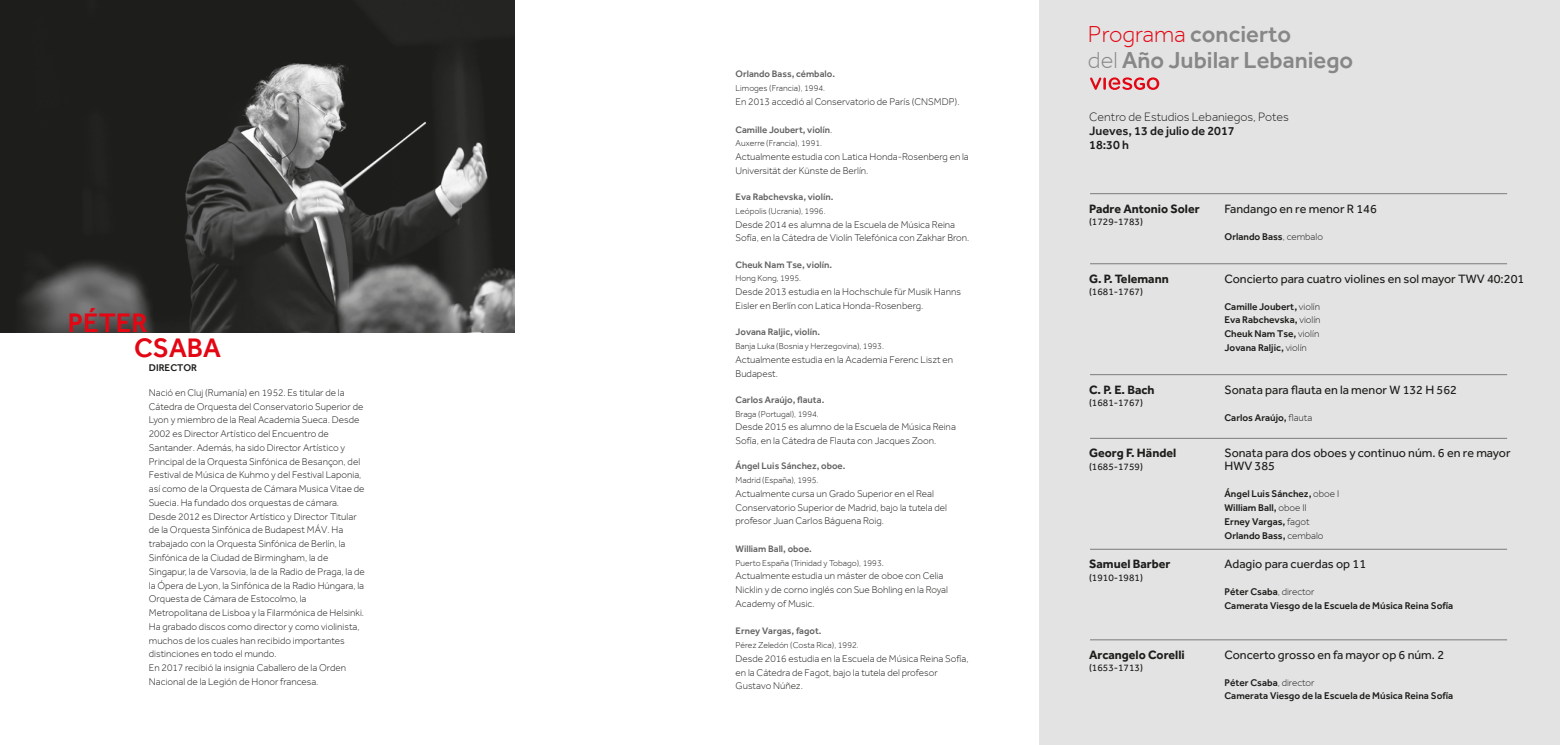
<style>
.page{position:relative;width:1560px;height:745px;background:#fff}
.page>*{position:absolute;margin:0;border:0;box-sizing:border-box;transform-origin:0 0}
.t1{font:500 27.5px/24.2px "Effra";color:#e30613}
.t2{font:500 23.75px/25px "Effra";color:#878787}
.t3{font:12.5px/13.1px "Effra";color:#1d1d1b}
.t4{font:700 12.5px "Effra";color:#1d1d1b}
.t5{font:300 12.5px "Effra";color:#1d1d1b}
.t6{font:500 12.5px/13.8px "Effra";color:#1d1d1b}
.t7{font:300 10px/13.8px "Effra";color:#1d1d1b}
.t8{font:500 10px/13.8px "Effra";color:#1d1d1b}
.t9{font:10px "Effra";color:#1d1d1b}
.t10{font:500 9.62px "Effra";color:#646363}
.t11{font:300 8.75px "Effra";color:#1d1d1b}
.s1{font-weight:300;font-size:10px;color:#1d1d1b}
.s2{font-size:10px}
.s3{font-weight:300;color:#e30613}
.s4{font-weight:300}
</style>
<div class="page">
<div style="left:1039px;top:0;width:520px;height:744px;background:#e3e3e3"></div>
<hr style="left:1089px;top:193px;width:417px;height:1px;background:#7c7b7b">
<hr style="left:1089px;top:263px;width:417px;height:1px;background:#7c7b7b">
<hr style="left:1089px;top:438px;width:417px;height:1px;background:#7c7b7b">
<hr style="left:1089px;top:548px;width:417px;height:1px;background:#7c7b7b">
<hr style="left:1089px;top:639px;width:417px;height:1px;background:#7c7b7b">
<hr style="left:1089px;top:374px;width:417px;height:1px;background:#7c7b7b">
<svg style="left:1090px;top:77px;width:69px;height:13px"></svg>
<img style="left:0;top:0;width:514px;height:332px">
<h1 class="t1" style="left:134px;top:311px;width:88px;text-indent:-66px">PÉTER<br>CSABA</h1>
<p class="t8" style="left:149px;top:361px;width:50px">DIRECTOR</p>
<p class="t7" style="left:149px;top:385px;width:217px">Nació en Cluj (Rumanía) en 1952. Es titular de la Cátedra de Orquesta del Conservatorio Superior de Lyon y miembro de la Real Academia Sueca. Desde 2002 es Director Artístico del Encuentro de Santander. Además, ha sido Director Artístico y Principal de la Orquesta Sinfónica de Besançon, del Festival de Música de Kuhmo y del Festival Laponia, así como de la Orquesta de Cámara Musica Vitae de Suecia. Ha fundado dos orquestas de cámara.<br>Desde 2012 es Director Artístico y Director Titular de la Orquesta Sinfónica de Budapest MÁV. Ha trabajado con la Orquesta Sinfónica de Berlín, la Sinfónica de la Ciudad de Birmingham, la de Singapur, la de Varsovia, la de la Radio de Praga, la de la Ópera de Lyon, la Sinfónica de la Radio Húngara, la Orquesta de Cámara de Estocolmo, la Metropolitana de Lisboa y la Filarmónica de Helsinki.<br>Ha grabado discos como director y como violinista, muchos de los cuales han recibido importantes distinciones en todo el mundo.<br>En 2017 recibió la insignia Caballero de la Orden Nacional de la Legión de Honor francesa.</p>
<p class="t10" style="left:735px;top:69px;width:101px">Orlando Bass, cémbalo.</p>
<p class="t11" style="left:735px;top:84px;width:91px">Limoges (Francia), 1994.</p>
<p class="t7" style="left:735px;top:95px;width:225px">En 2013 accedió al Conservatorio de París (CNSMDP).</p>
<p class="t10" style="left:735px;top:124px;width:98px">Camille Joubert, violín<span class="s1">.</span></p>
<p class="t11" style="left:735px;top:139px;width:88px">Auxerre (Francia), 1991.</p>
<p class="t7" style="left:735px;top:150px;width:235px">Actualmente estudia con Latica Honda-Rosenberg en la<br>Universität der Künste de Berlín.</p>
<p class="t10" style="left:735px;top:191px;width:99px">Eva Rabchevska, violín.</p>
<p class="t11" style="left:735px;top:206px;width:92px">Leópolis (Ucrania), 1996.</p>
<p class="t7" style="left:735px;top:217px;width:235px">Desde 2014 es alumna de la Escuela de Música Reina<br>Sofía, en la Cátedra de Violín Telefónica con Zakhar Bron.</p>
<p class="t10" style="left:735px;top:259px;width:98px">Cheuk Nam Tse, violín.</p>
<p class="t11" style="left:735px;top:274px;width:67px">Hong Kong, 1995.</p>
<p class="t7" style="left:735px;top:285px;width:227px">Desde 2013 estudia en la Hochschule für Musik Hanns<br>Eisler en Berlín con Latica Honda-Rosenberg.</p>
<p class="t10" style="left:735px;top:326px;width:86px">Jovana Raljic, violín.</p>
<p class="t11" style="left:735px;top:341px;width:150px">Banja Luka (Bosnia y Herzegovina), 1993.</p>
<p class="t7" style="left:735px;top:352px;width:219px">Actualmente estudia en la Academia Ferenc Liszt en<br>Budapest.</p>
<p class="t10" style="left:735px;top:394px;width:90px">Carlos Araújo, flauta.</p>
<p class="t11" style="left:735px;top:409px;width:85px">Braga (Portugal), 1994.</p>
<p class="t7" style="left:735px;top:420px;width:222px">Desde 2015 es alumno de la Escuela de Música Reina<br>Sofía, en la Cátedra de Flauta con Jacques Zoon.</p>
<p class="t10" style="left:735px;top:460px;width:111px">Ángel Luis Sánchez, oboe.</p>
<p class="t11" style="left:735px;top:475px;width:84px">Madrid (España), 1995.</p>
<p class="t7" style="left:735px;top:486px;width:213px">Actualmente cursa un Grado Superior en el Real<br>Conservatorio Superior de Madrid, bajo la tutela del profesor Juan Carlos Báguena Roig.</p>
<p class="t10" style="left:735px;top:543px;width:78px">William Ball, oboe.</p>
<p class="t11" style="left:735px;top:557px;width:150px">Puerto España (Trinidad y Tobago), 1993<span class="s2">.</span></p>
<p class="t7" style="left:735px;top:569px;width:214px">Actualmente estudia un máster de oboe con Celia<br>Nicklin y de corno inglés con Sue Bohling en la Royal<br>Academy of Music.</p>
<p class="t10" style="left:735px;top:625px;width:88px">Erney Vargas, fagot.</p>
<p class="t11" style="left:735px;top:640px;width:125px">Pérez Zeledón (Costa Rica), 1992.</p>
<p class="t7" style="left:735px;top:651px;width:234px">Desde 2016 estudia en la Escuela de Música Reina Sofía, en la Cátedra de Fagot, bajo la tutela del profesor<br>Gustavo Núñez.</p>
<h2 class="t2" style="left:1087px;top:22px;width:267px"><span class="s3">Programa</span> concierto<br><span class="s4">del</span> Año Jubilar Lebaniego</h2>
<p class="t5" style="left:1089px;top:110px;width:201px">Centro de Estudios Lebaniegos, Potes</p>
<p class="t6" style="left:1089px;top:124px;width:147px">Jueves, 13 de julio de 2017<br>18:30 h</p>
<p class="t4" style="left:1088px;top:201px;width:112px">Padre Antonio Soler</p>
<p class="t9" style="left:1088px;top:216px;width:55px">(1729-1783)</p>
<p class="t3" style="left:1224px;top:202px;width:154px">Fandango en re menor R 146</p>
<p class="t8" style="left:1224px;top:229px;width:100px">Orlando Bass<span class="s4">, cembalo</span></p>
<p class="t4" style="left:1088px;top:271px;width:81px">G. P. Telemann</p>
<p class="t9" style="left:1088px;top:286px;width:55px">(1681-1767)</p>
<p class="t3" style="left:1224px;top:271px;width:301px">Concierto para cuatro violines en sol mayor TWV 40:201</p>
<p class="t8" style="left:1224px;top:299px;width:98px">Camille Joubert, <span class="s4">violín<br></span>Eva Rabchevska, <span class="s4">violín<br></span>Cheuk Nam Tse, <span class="s4">violín<br></span>Jovana Raljic, <span class="s4">violín</span></p>
<p class="t4" style="left:1088px;top:382px;width:67px">C. P. E. Bach</p>
<p class="t9" style="left:1088px;top:397px;width:55px">(1681-1767)</p>
<p class="t3" style="left:1224px;top:382px;width:234px">Sonata para flauta en la menor W 132 H 562</p>
<p class="t8" style="left:1224px;top:410px;width:89px">Carlos Araújo, <span class="s4">flauta</span></p>
<p class="t4" style="left:1088px;top:445px;width:89px">Georg F. Händel</p>
<p class="t9" style="left:1088px;top:460px;width:55px">(1685-1759)</p>
<p class="t3" style="left:1224px;top:446px;width:287px">Sonata para dos oboes y continuo núm. 6 en re mayor<br>HWV 385</p>
<p class="t8" style="left:1224px;top:486px;width:116px">Ángel Luis Sánchez, <span class="s4">oboe I<br></span>William Ball, <span class="s4">oboe II<br></span>Erney Vargas, <span class="s4">fagot<br></span>Orlando Bass, <span class="s4">cembalo</span></p>
<p class="t4" style="left:1088px;top:556px;width:83px">Samuel Barber</p>
<p class="t9" style="left:1088px;top:571px;width:55px">(1910-1981)</p>
<p class="t3" style="left:1224px;top:557px;width:143px">Adagio para cuerdas op 11</p>
<p class="t8" style="left:1224px;top:584px;width:230px">Péter Csaba<span class="s4">, director<br></span>Camerata Viesgo de la Escuela de Música Reina Sofía</p>
<p class="t4" style="left:1088px;top:646px;width:97px">Arcangelo Corelli</p>
<p class="t9" style="left:1088px;top:661px;width:55px">(1653-1713)</p>
<p class="t3" style="left:1224px;top:647px;width:221px">Concerto grosso en fa mayor op 6 núm. 2</p>
<p class="t8" style="left:1224px;top:675px;width:230px">Péter Csaba<span class="s4">, director<br></span>Camerata Viesgo de la Escuela de Música Reina Sofía</p>
</div>
